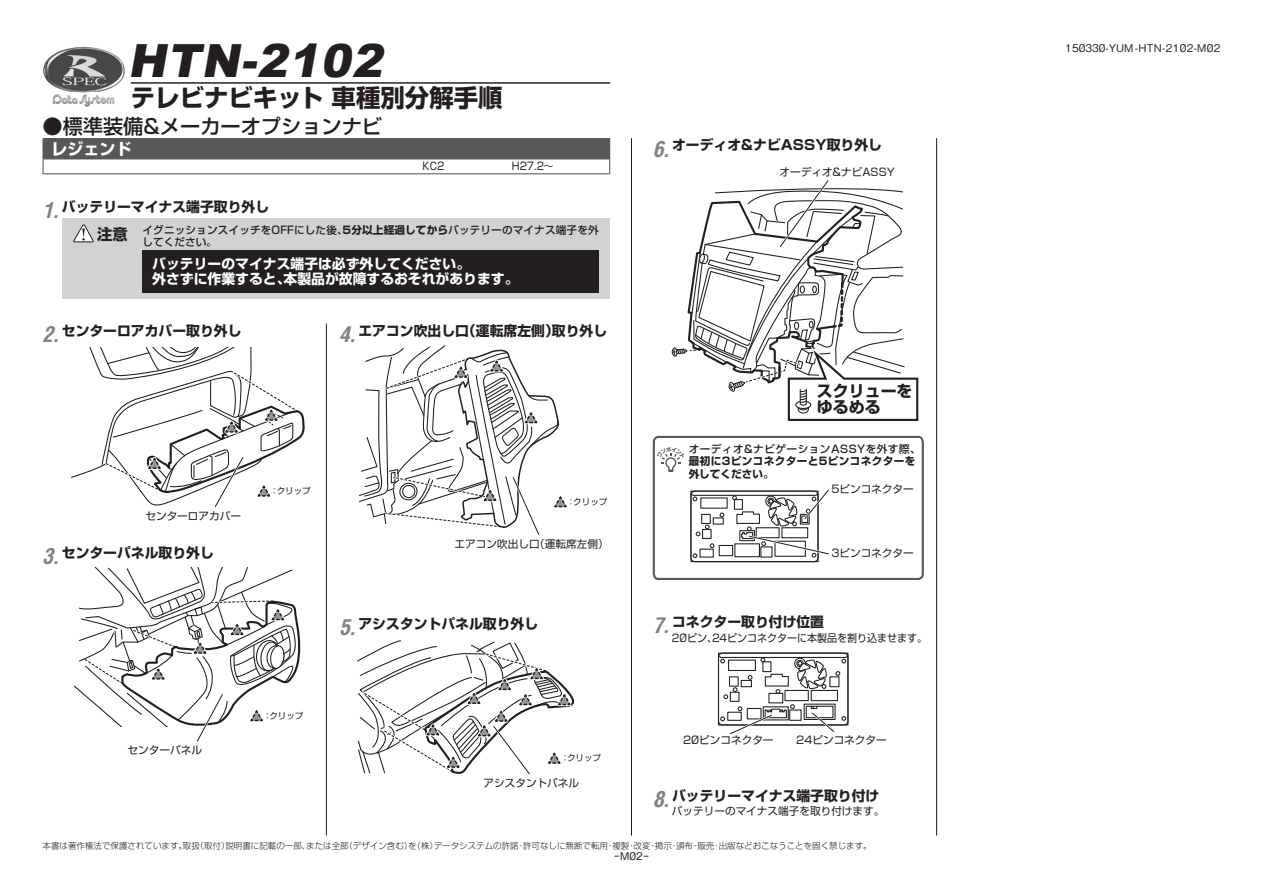
<style>
.page{position:relative;width:1263px;height:893px;background:#fff}
.page>*{position:absolute;margin:0;border:0;box-sizing:border-box;transform-origin:0 0}
.t1{font:italic 900 45.75px "Arial";color:#231f20}
.t2{font:700 24.45px "Shin Go Pro";color:#231f20}
.t3{font:italic 700 condensed 21.3px "Arena";color:#808285}
.t4{font:500 20.25px "Shin Go Pro";color:#231f20}
.t5{font:700 15.9px "Shin Go Pro";color:#231f20}
.t6{font:700 15.9px "Shin Go Pro";color:#fff}
.t7{font:700 15.3px "Shin Go Pro";color:#231f20}
.t8{font:700 13.8px "Shin Go Pro";color:#231f20}
.t9{font:700 13.8px/14.9px "Shin Go Pro";color:#fff}
.t10{font:10.65px "Shin Go Pro";color:#231f20}
.t11{font:500 10.65px "Shin Go Pro";letter-spacing:.01em;color:#231f20}
.t12{font:700 10.65px/12.8px "Shin Go Pro";letter-spacing:.035em;color:#231f20}
.t13{font:10.65px "Shin Go Pro";color:#231f20;scale:.94 1}
.t14{font:500 10.65px "Gothic BBB Pro";color:#231f20}
.t15{font:500 10.65px "Shin Go Pro";letter-spacing:.045em;color:#231f20}
.t16{font:10.65px "Shin Go Pro";color:#231f20;scale:.9 1}
.t17{font:500 10.65px "Gothic BBB Pro";color:#231f20;scale:2 1}
.t18{font:300 8.55px "Shin Go Pro";color:#231f20}
.t19{font:8.55px "Shin Go Pro";color:#231f20}
.s1{font-weight:700}
</style>
<div class="page">
<hr style="left:631px;top:138px;width:1px;height:698px;background:#231f20">
<div style="left:43px;top:139px;width:567px;height:20px;background:#57585a"></div>
<hr style="left:43px;top:138px;width:371px;height:1px;background:#57585a">
<hr style="left:414px;top:138px;width:89px;height:1px;background:#57585a">
<hr style="left:503px;top:138px;width:107px;height:1px;background:#57585a">
<svg style="left:43px;top:159px;width:1px;height:14px"></svg>
<svg style="left:609px;top:159px;width:1px;height:14px"></svg>
<hr style="left:43px;top:173px;width:371px;height:1px;background:#57585a">
<hr style="left:503px;top:173px;width:107px;height:1px;background:#57585a">
<hr style="left:414px;top:173px;width:89px;height:1px;background:#57585a">
<hr style="left:326px;top:324px;width:1px;height:512px;background:#231f20">
<hr style="left:936px;top:138px;width:1px;height:698px;background:#231f20">
<div style="left:62px;top:218px;width:548px;height:81px;background:#d1d2d4"></div>
<div style="left:142px;top:250px;width:457px;height:43px;background:#231f20"></div>
<svg style="left:72px;top:347px;width:233px;height:161px"></svg>
<svg style="left:671px;top:180px;width:248px;height:241px"></svg>
<svg style="left:359px;top:345px;width:208px;height:190px"></svg>
<svg style="left:358px;top:641px;width:217px;height:134px"></svg>
<svg style="left:74px;top:567px;width:227px;height:175px"></svg>
<svg style="left:718px;top:654px;width:131px;height:81px"></svg>
<hr style="left:131px;top:82px;width:479px;height:2px;background:#231f20">
<img style="left:43px;top:46px;width:82px;height:54px">
<img style="left:53px;top:93px;width:62px;height:14px">
<svg style="left:652px;top:435px;width:272px;height:145px"></svg>
<h1 class="t1" style="left:240px;top:28px;width:154px">-2102</h1>
<h1 class="t1" style="left:128px;top:28px;width:124px">HTN</h1>
<h2 class="t2" style="left:131px;top:78px;width:373px">テレビナビキット車種別分解手順</h2>
<h3 class="t4" style="left:43px;top:110px;width:341px">●標準装備&amp;メーカーオプションナビ</h3>
<p class="t6" style="left:52px;top:136px;width:81px">レジェンド</p>
<p class="t8" style="left:62px;top:195px;width:209px">バッテリーマイナス端子取り外し</p>
<h3 class="t3" style="left:43px;top:197px;width:18px">1.</h3>
<p class="t16" style="left:423px;top:158px;width:26px">KC2</p>
<p class="t16" style="left:512px;top:158px;width:48px">H27.2~</p>
<p class="t7" style="left:97px;top:222px;width:32px">注意</p>
<p class="t11" style="left:142px;top:221px;width:458px">イグニッションスイッチをOFFにした後 <span class="s1">5</span>、<span class="s1">分以上経過してから</span>バッテリーのマイナス端子を外</p>
<p class="t9" style="left:284px;top:255px;width:236px;text-indent:-131px">バッテリーのマイナス端子は必ず外してください。<br>本製品が故障するおそれがあります。</p>
<p class="t11" style="left:142px;top:234px;width:76px">してください。</p>
<p class="t9" style="left:152px;top:270px;width:140px">外さずに作業すると、</p>
<p class="t8" style="left:62px;top:320px;width:181px">センターロアカバー取り外し</p>
<p class="t8" style="left:462px;top:320px;width:98px">（運転席左側）</p>
<p class="t8" style="left:552px;top:320px;width:57px">取り外し</p>
<p class="t8" style="left:358px;top:320px;width:112px">エアコン吹出し口</p>
<h3 class="t3" style="left:43px;top:321px;width:18px">2.</h3>
<h3 class="t3" style="left:339px;top:321px;width:18px">4.</h3>
<p class="t10" style="left:145px;top:507px;width:97px">センターロアカバー</p>
<p class="t8" style="left:62px;top:542px;width:154px">センターパネル取り外し</p>
<h3 class="t3" style="left:43px;top:543px;width:18px">3.</h3>
<p class="t19" style="left:277px;top:484px;width:36px">クリップ</p>
<p class="t19" style="left:270px;top:484px;width:10px">：</p>
<p class="t19" style="left:573px;top:495px;width:36px">クリップ</p>
<p class="t19" style="left:567px;top:495px;width:10px">：</p>
<p class="t10" style="left:534px;top:535px;width:76px">（運転席左側(</p>
<p class="t10" style="left:455px;top:535px;width:87px">エアコン吹出し口</p>
<p class="t8" style="left:358px;top:613px;width:181px">アシスタントパネル取り外し</p>
<h3 class="t3" style="left:339px;top:614px;width:18px">5.</h3>
<p class="t10" style="left:128px;top:741px;width:76px">センターパネル</p>
<p class="t19" style="left:269px;top:709px;width:36px">クリップ</p>
<p class="t19" style="left:263px;top:709px;width:10px">：</p>
<p class="t19" style="left:567px;top:751px;width:36px">クリップ</p>
<p class="t19" style="left:561px;top:751px;width:10px">：</p>
<p class="t10" style="left:483px;top:774px;width:97px">アシスタントパネル</p>
<p class="t8" style="left:672px;top:134px;width:211px">オーディオ&amp;ナビASSY取り外し</p>
<h3 class="t3" style="left:653px;top:136px;width:18px">6.</h3>
<p class="t10" style="left:779px;top:163px;width:117px">オーディオ&amp;ナビASSY</p>
<p class="t5" style="left:817px;top:378px;width:97px">スクリューを</p>
<p class="t5" style="left:817px;top:395px;width:65px">ゆるめる</p>
<p class="t15" style="left:689px;top:440px;width:234px">オーディオ&amp;ナビゲーションASSYを外す際、</p>
<p class="t12" style="left:689px;top:454px;width:228px">最初に3ピンコネクターと5ピンコネクターを外してください。</p>
<p class="t10" style="left:831px;top:480px;width:84px">5ピンコネクター</p>
<p class="t10" style="left:831px;top:544px;width:84px">3ピンコネクター</p>
<p class="t8" style="left:672px;top:611px;width:154px">コネクター取り付け位置</p>
<h3 class="t3" style="left:653px;top:612px;width:18px">7.</h3>
<p class="t13" style="left:672px;top:629px;width:50px">20ピン、</p>
<p class="t13" style="left:712px;top:629px;width:230px">24ピンコネクターに本製品を割り込ませます。</p>
<p class="t10" style="left:683px;top:731px;width:92px">20ピンコネクター</p>
<p class="t10" style="left:796px;top:731px;width:92px">24ピンコネクター</p>
<p class="t8" style="left:672px;top:784px;width:209px">バッテリーマイナス端子取り付け</p>
<h3 class="t3" style="left:653px;top:786px;width:18px">8.</h3>
<p class="t10" style="left:672px;top:803px;width:214px">バッテリーのマイナス端子を取り付けます。</p>
<p class="t18" style="left:344px;top:839px;width:95px">（デザイン含む （を） 株）</p>
<p class="t18" style="left:196px;top:839px;width:36px">（取付）</p>
<p class="t18" style="left:434px;top:839px;width:87px">データシステムの許諾</p>
<p class="t18" style="left:523px;top:839px;width:87px">許可なしに無断で転用</p>
<p class="t18" style="left:676px;top:839px;width:19px">頒布</p>
<p class="t18" style="left:43px;top:839px;width:146px">本書は著作権法で保護されています。</p>
<p class="t18" style="left:719px;top:839px;width:155px">出版などおこなうことを固く禁じます。</p>
<p class="t18" style="left:225px;top:839px;width:87px">説明書に記載の一部、</p>
<p class="t18" style="left:183px;top:839px;width:19px">取扱</p>
<p class="t18" style="left:306px;top:839px;width:44px">または全部</p>
<p class="t18" style="left:612px;top:839px;width:19px">複製</p>
<p class="t18" style="left:634px;top:839px;width:19px">改変</p>
<p class="t18" style="left:655px;top:839px;width:19px">掲示</p>
<p class="t18" style="left:697px;top:839px;width:19px">販売</p>
<p class="t18" style="left:517px;top:839px;width:10px">・</p>
<p class="t18" style="left:606px;top:839px;width:10px">・</p>
<p class="t18" style="left:627px;top:839px;width:10px">・</p>
<p class="t18" style="left:648px;top:839px;width:10px">・</p>
<p class="t18" style="left:670px;top:839px;width:10px">・</p>
<p class="t18" style="left:691px;top:839px;width:10px">・</p>
<p class="t18" style="left:712px;top:839px;width:10px">・</p>
<p class="t17" style="left:613px;top:847px;width:20px">-M02-</p>
<p class="t14" style="left:1065px;top:39px;width:157px">150330-YUM-HTN-2102-M02</p>
</div>
